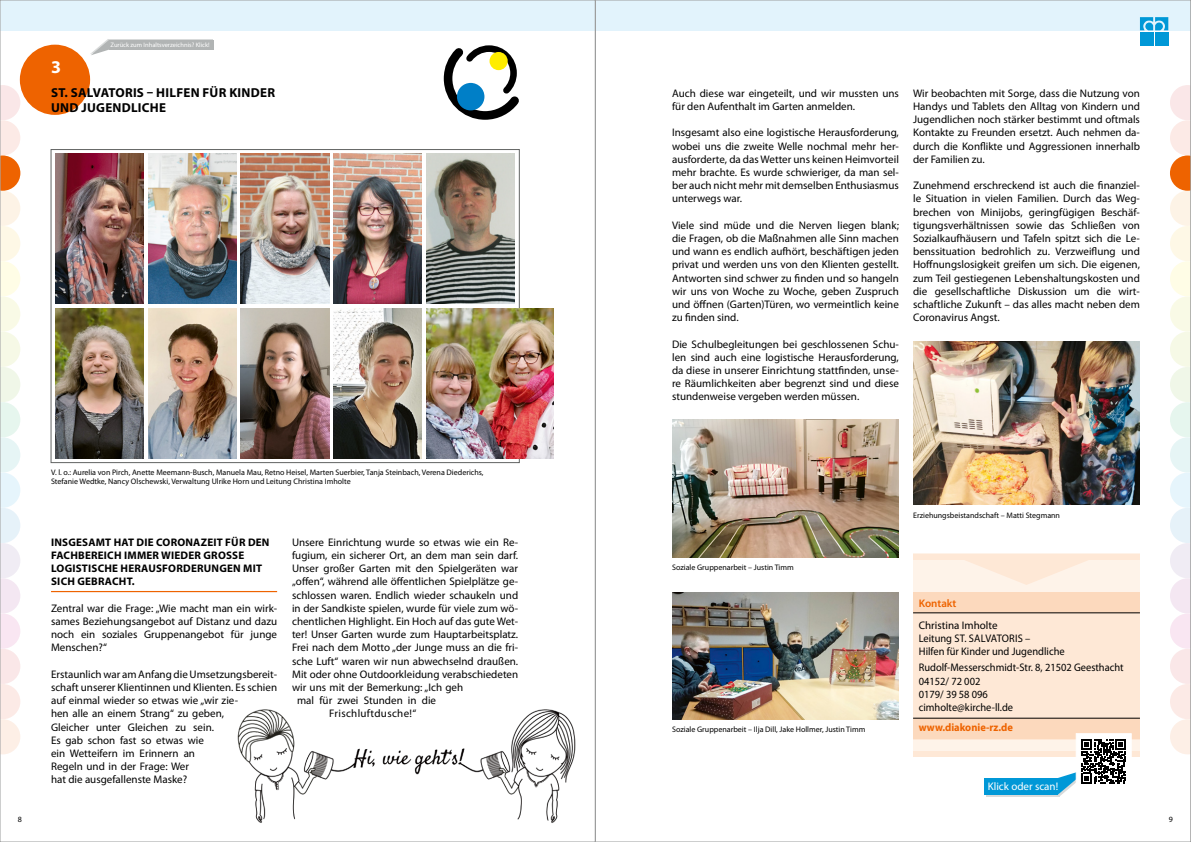
<style>
.page{position:relative;width:1191px;height:842px;background:#fff}
.page>*{position:absolute;margin:0;border:0;box-sizing:border-box;transform-origin:0 0}
.t1{font:700 18px "Myriad Pro";color:#fff}
.t2{font:700 13px/15.6px "Myriad Pro";letter-spacing:.02em;color:#000}
.t3{font:11px/13.2px "Myriad Pro";color:#000;text-align:justify}
.t4{font:700 11px/13.2px "Myriad Pro";letter-spacing:.02em;color:#000}
.t5{font:11px/13.2px "Myriad Pro";color:#000;scale:.95 1}
.t6{font:700 11px "Myriad Pro";color:#ee6300;scale:.95 1}
.t7{font:11px "Myriad Pro";letter-spacing:.03em;color:#000}
.t8{font:11px "Myriad Pro";color:#fff}
.t9{font:600 11px "Myriad Pro";color:#ee6300}
.t10{font:8px/9.6px "Myriad Pro";color:#000}
.t11{font:6.5px "Myriad Pro";color:#fff}
</style>
<div class="page">
<img style="left:2px;top:2px;width:1187px;height:821px">
<p class="t11" style="left:110px;top:41px;width:101px">Zurück zum Inhaltsverzeichnis? Klick!</p>
<h1 class="t1" style="left:51px;top:55px;width:11px">3</h1>
<p class="t2" style="left:51px;top:84px;width:225px">ST. SALVATORIS – HILFEN FÜR KINDER<br>UND JUGENDLICHE</p>
<p class="t10" style="left:51px;top:467px;width:434px">V. l. o.: Aurelia von Pirch, Anette Meemann-Busch, Manuela Mau, Retno Heisel, Marten Suerbier, Tanja Steinbach, Verena Diederichs,<br>Stefanie Wedtke, Nancy Olschewski, Verwaltung Ulrike Horn und Leitung Christina Imholte</p>
<p class="t4" style="left:51px;top:535px;width:220px">INSGESAMT HAT DIE CORONAZEIT FÜR DEN<br>FACHBEREICH IMMER WIEDER GROSSE<br>LOGISTISCHE HERAUSFORDERUNGEN MIT<br>SICH GEBRACHT.</p>
<p class="t3" style="left:51px;top:601px;width:228px">Zentral war die Frage: „Wie macht man ein wirk&shy;sames Beziehungsangebot auf Distanz und dazu noch ein soziales Gruppenangebot für junge Menschen?“</p>
<p class="t3" style="left:51px;top:667px;width:228px;text-align:left">Erstaunlich war am Anfang die Umsetzungsbereit&shy;schaft unserer Klientinnen und Klienten. Es schien auf einmal wieder so etwas wie „wir zie-<br>hen alle an einem Strang“ zu geben,<br>Gleicher unter Gleichen zu sein.<br>Es gab schon fast so etwas wie<br>ein Wetteifern im Erinnern an<br>Regeln und in der Frage: Wer<br>hat die ausgefallenste Maske?</p>
<p class="t3" style="left:292px;top:535px;width:228px">Unsere Einrichtung wurde so etwas wie ein Re-</p>
<p class="t3" style="left:292px;top:548px;width:228px">fugium, ein sicherer Ort, an dem man sein darf.</p>
<p class="t3" style="left:292px;top:562px;width:228px">Unser großer Garten mit den Spielgeräten war</p>
<p class="t3" style="left:292px;top:575px;width:228px">„offen“, während alle öffentlichen Spielplätze ge-</p>
<p class="t3" style="left:292px;top:588px;width:228px">schlossen waren. Endlich wieder schaukeln und</p>
<p class="t3" style="left:292px;top:601px;width:228px">in der Sandkiste spielen, wurde für viele zum wö-</p>
<p class="t3" style="left:292px;top:614px;width:228px">chentlichen Highlight. Ein Hoch auf das gute Wet-</p>
<p class="t3" style="left:292px;top:628px;width:228px">ter! Unser Garten wurde zum Hauptarbeitsplatz.</p>
<p class="t3" style="left:292px;top:641px;width:228px">Frei nach dem Motto „der Junge muss an die fri-</p>
<p class="t3" style="left:292px;top:654px;width:228px">sche Luft“ waren wir nun abwechselnd draußen.</p>
<p class="t3" style="left:292px;top:667px;width:228px">Mit oder ohne Outdoorkleidung verabschiedeten</p>
<p class="t3" style="left:292px;top:680px;width:173px">wir uns mit der Bemerkung: „Ich geh</p>
<p class="t3" style="left:297px;top:694px;width:140px">mal für zwei Stunden in die</p>
<p class="t7" style="left:329px;top:707px;width:89px">Frischluftdusche!“</p>
<p class="t3" style="left:672px;top:86px;width:228px">Auch diese war eingeteilt, und wir mussten uns für den Aufenthalt im Garten anmelden.</p>
<p class="t3" style="left:672px;top:126px;width:228px">Insgesamt also eine logistische Herausforderung, wobei uns die zweite Welle nochmal mehr her&shy;ausforderte, da das Wetter uns keinen Heimvorteil mehr brachte. Es wurde schwieriger, da man sel&shy;ber auch nicht mehr mit demselben Enthusiasmus unterwegs war.</p>
<p class="t3" style="left:672px;top:218px;width:228px">Viele sind müde und die Nerven liegen blank; die Fragen, ob die Maßnahmen alle Sinn machen und wann es endlich aufhört, beschäftigen jeden privat und werden uns von den Klienten gestellt.<br>Antworten sind schwer zu finden und so hangeln wir uns von Woche zu Woche, geben Zuspruch und öffnen (Garten)Türen, wo vermeintlich keine zu finden sind.</p>
<p class="t3" style="left:672px;top:337px;width:228px">Die Schulbegleitungen bei geschlossenen Schu&shy;len sind auch eine logistische Herausforderung, da diese in unserer Einrichtung stattfinden, unse&shy;re Räumlichkeiten aber begrenzt sind und diese stundenweise vergeben werden müssen.</p>
<p class="t3" style="left:913px;top:86px;width:228px">Wir beobachten mit Sorge, dass die Nutzung von Handys und Tablets den Alltag von Kindern und Jugendlichen noch stärker bestimmt und oftmals Kontakte zu Freunden ersetzt. Auch nehmen da&shy;durch die Konflikte und Aggressionen innerhalb der Familien zu.</p>
<p class="t3" style="left:913px;top:179px;width:228px">Zunehmend erschreckend ist auch die finanziel&shy;le Situation in vielen Familien. Durch das Weg&shy;brechen von Minijobs, geringfügigen Beschäf&shy;tigungsverhältnissen sowie das Schließen von Sozialkaufhäusern und Tafeln spitzt sich die Le&shy;benssituation bedrohlich zu. Verzweiflung und Hoffnungslosigkeit greifen um sich. Die eigenen, zum Teil gestiegenen Lebenshaltungskosten und die gesellschaftliche Diskussion um die wirt&shy;schaftliche Zukunft – das alles macht neben dem Coronavirus Angst.</p>
<p class="t10" style="left:672px;top:562px;width:123px">Soziale Gruppenarbeit – Justin Timm</p>
<p class="t10" style="left:913px;top:510px;width:148px">Erziehungsbeistandschaft – Matti Stegmann</p>
<p class="t9" style="left:918px;top:597px;width:39px">Kontakt</p>
<p class="t3" style="left:918px;top:618px;width:147px;text-align:left">Christina Imholte<br>Leitung ST. SALVATORIS –<br>Hilfen für Kinder und Jugendliche</p>
<p class="t5" style="left:918px;top:661px;width:217px">Rudolf-Messerschmidt-Str. 8, 21502 Geesthacht<br>04152/ 72 002<br>0179/ 39 58 096<br>cimholte@kirche-ll.de</p>
<p class="t10" style="left:672px;top:724px;width:195px">Soziale Gruppenarbeit – Ilja Dill, Jake Hollmer, Justin Timm</p>
<p class="t6" style="left:918px;top:720px;width:101px">www.diakonie-rz.de</p>
<p class="t8" style="left:987px;top:780px;width:72px">Klick oder scan!</p>
<p class="t10" style="left:18px;top:815px;width:6px">8</p>
<p class="t10" style="left:1168px;top:815px;width:6px">9</p>
</div>
